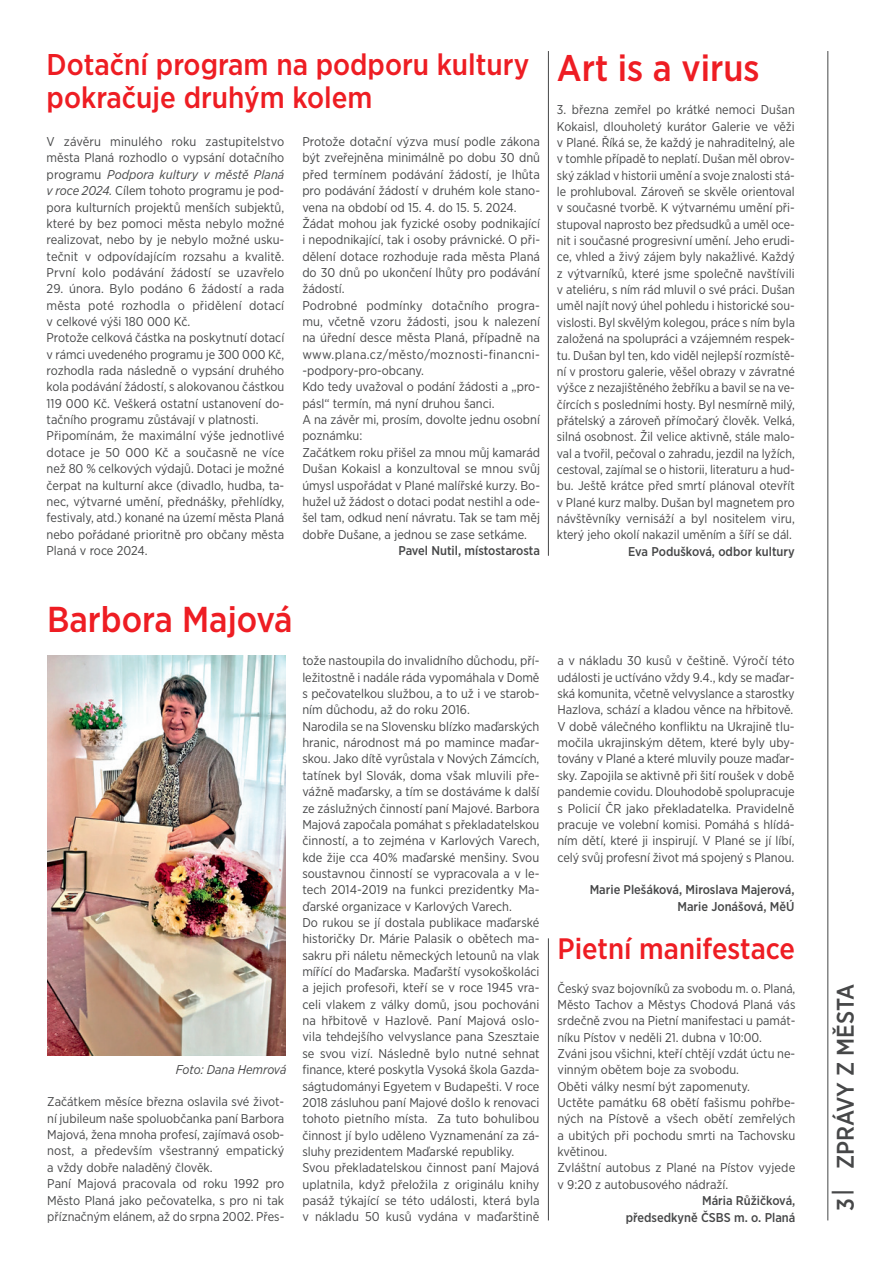
<style>
.page{position:relative;width:893px;height:1263px;background:#fff}
.page>*{position:absolute;margin:0;border:0;box-sizing:border-box;transform-origin:0 0}
.NADPIS_ČLÁNKU{font:500 37.05px "Gotham Narrow";color:#ee1d23}
.NADPIS_ČLÁNKU-2{font:500 36px "Gotham Narrow";color:#ee1d23}
.NADPIS_ČLÁNKU-3{font:500 30px/33px "Gotham Narrow";color:#ee1d23}
.NADPIS_ČLÁNKU-4{font:500 29.55px "Gotham Narrow";color:#ee1d23}
.t1{font:500 24px "Gotham Narrow";color:#464748}
.ČLÁNEK{font:12.75px/16.4px "Gotham Narrow";color:#464748;text-align:justify}
.ČLÁNEK-2{font:500 12.75px/16.4px "Gotham Narrow";color:#464748;text-align:right}
.Popisky_pod_foto{font:italic 12.75px "Gotham Narrow";color:#464748}
.s1{font-style:italic}
</style>
<div class="page">
<hr style="left:827px;top:51px;width:1px;height:1169px;background:#464748">
<hr style="left:548px;top:938px;width:1px;height:282px;background:#464748">
<img style="left:47px;top:655px;width:238px;height:400px">
<hr style="left:548px;top:51px;width:1px;height:505px;background:#464748">
<p class="NADPIS_ČLÁNKU-3" style="left:47px;top:48px;width:484px">Dotační program na podporu kultury pokračuje druhým kolem</p>
<p class="NADPIS_ČLÁNKU" style="left:557px;top:44px;width:204px">Art is a virus</p>
<p class="ČLÁNEK" style="left:557px;top:101px;width:239px">3. března zemřel po krátké nemoci Dušan Kokaisl, dlouholetý kurátor Galerie ve věži v Plané. Říká se, že každý je nahraditelný, ale v tomhle případě to neplatí. Dušan měl obrov&shy;ský základ v historii umění a svoje znalosti stá&shy;le prohluboval. Zároveň se skvěle orientoval v současné tvorbě. K výtvarnému umění při&shy;stupoval naprosto bez předsudků a uměl oce&shy;nit i současné progresivní umění. Jeho erudi&shy;ce, vhled a živý zájem byly nakažlivé. Každý z výtvarníků, které jsme společně navštívili v ateliéru, s ním rád mluvil o své práci. Dušan uměl najít nový úhel pohledu i historické sou&shy;vislosti. Byl skvělým kolegou, práce s ním byla založená na spolupráci a vzájemném respek&shy;tu. Dušan byl ten, kdo viděl nejlepší rozmístě&shy;ní v prostoru galerie, věšel obrazy v závratné výšce z nezajištěného žebříku a bavil se na ve&shy;čírcích s posledními hosty. Byl nesmírně milý, přátelský a zároveň přímočarý člověk. Velká, silná osobnost. Žil velice aktivně, stále malo&shy;val a tvořil, pečoval o zahradu, jezdil na lyžích, cestoval, zajímal se o historii, literaturu a hud&shy;bu. Ještě krátce před smrtí plánoval otevřít v Plané kurz malby. Dušan byl magnetem pro návštěvníky vernisáží a byl nositelem viru, který jeho okolí nakazil uměním a šíří se dál.</p>
<p class="ČLÁNEK-2" style="left:628px;top:543px;width:168px">Eva Podušková, odbor kultury</p>
<p class="ČLÁNEK" style="left:47px;top:133px;width:239px">V závěru minulého roku zastupitelstvo města Planá rozhodlo o vypsání dotačního programu <span class="s1">Podpora kultury v městě Planá v roce 2024.</span> Cílem tohoto programu je pod&shy;pora kulturních projektů menších subjektů, které by bez pomoci města nebylo možné realizovat, nebo by je nebylo možné usku&shy;tečnit v odpovídajícím rozsahu a kvalitě.<br>První kolo podávání žádostí se uzavřelo</p>
<p class="ČLÁNEK" style="left:47px;top:280px;width:239px">29. února. Bylo podáno 6 žádostí a rada města poté rozhodla o přidělení dotací v celkové výši 180 000 Kč.</p>
<p class="ČLÁNEK" style="left:47px;top:329px;width:239px">Protože celková částka na poskytnutí dotací v rámci uvedeného programu je 300 000 Kč, rozhodla rada následně o vypsání druhého kola podávání žádostí, s alokovanou částkou 119 000 Kč. Veškerá ostatní ustanovení do&shy;tačního programu zůstávají v platnosti.</p>
<p class="ČLÁNEK" style="left:47px;top:428px;width:239px">Připomínám, že maximální výše jednotlivé dotace je 50 000 Kč a současně ne více než 80 % celkových výdajů. Dotaci je možné čerpat na kulturní akce (divadlo, hudba, ta&shy;nec, výtvarné umění, přednášky, přehlídky, festivaly, atd.) konané na území města Planá nebo pořádané prioritně pro občany města Planá v roce 2024.</p>
<p class="ČLÁNEK" style="left:302px;top:133px;width:239px">Protože dotační výzva musí podle zákona být zveřejněna minimálně po dobu 30 dnů před termínem podávání žádostí, je lhůta pro podávání žádostí v druhém kole stano&shy;vena na období od 15. 4. do 15. 5. 2024.</p>
<p class="ČLÁNEK" style="left:302px;top:215px;width:239px">Žádat mohou jak fyzické osoby podnikající i nepodnikající, tak i osoby právnické. O při&shy;dělení dotace rozhoduje rada města Planá do 30 dnů po ukončení lhůty pro podávání žádostí.</p>
<p class="ČLÁNEK" style="left:302px;top:297px;width:239px">Podrobné podmínky dotačního progra&shy;mu, včetně vzoru žádosti, jsou k nalezení na úřední desce města Planá, případně na www.plana.cz/město/moznosti-financni--podpory-pro-obcany.</p>
<p class="ČLÁNEK" style="left:302px;top:378px;width:239px">Kdo tedy uvažoval o podání žádosti a „pro&shy;pásl“ termín, má nyní druhou šanci.</p>
<p class="ČLÁNEK" style="left:302px;top:411px;width:239px">A na závěr mi, prosím, dovolte jednu osobní poznámku:</p>
<p class="ČLÁNEK" style="left:302px;top:444px;width:239px">Začátkem roku přišel za mnou můj kamarád Dušan Kokaisl a konzultoval se mnou svůj úmysl uspořádat v Plané malířské kurzy. Bo&shy;hužel už žádost o dotaci podat nestihl a ode&shy;šel tam, odkud není návratu. Tak se tam měj dobře Dušane, a jednou se zase setkáme.</p>
<p class="ČLÁNEK-2" style="left:398px;top:542px;width:143px">Pavel Nutil, místostarosta</p>
<p class="NADPIS_ČLÁNKU-2" style="left:47px;top:596px;width:247px">Barbora Majová</p>
<p class="Popisky_pod_foto" style="left:176px;top:1061px;width:112px">Foto: Dana Hemrová</p>
<p class="ČLÁNEK" style="left:47px;top:1093px;width:239px">Začátkem měsíce března oslavila své život&shy;ní jubileum naše spoluobčanka paní Barbora Majová, žena mnoha profesí, zajímavá osob&shy;nost, a především všestranný empatický a vždy dobře naladěný člověk.</p>
<p class="ČLÁNEK" style="left:47px;top:1175px;width:239px">Paní Majová pracovala od roku 1992 pro Město Planá jako pečovatelka, s pro ni tak příznačným elánem, až do srpna 2002. Přes-</p>
<p class="ČLÁNEK" style="left:302px;top:652px;width:239px">tože nastoupila do invalidního důchodu, pří&shy;ležitostně i nadále ráda vypomáhala v Domě s pečovatelkou službou, a to už i ve starob&shy;ním důchodu, až do roku 2016.</p>
<p class="ČLÁNEK" style="left:302px;top:718px;width:239px">Narodila se na Slovensku blízko maďarských hranic, národnost má po mamince maďar&shy;skou. Jako dítě vyrůstala v Nových Zámcích, tatínek byl Slovák, doma však mluvili pře&shy;vážně maďarsky, a tím se dostáváme k další ze záslužných činností paní Majové. Barbora Majová započala pomáhat s překladatelskou činností, a to zejména v Karlových Varech, kde žije cca 40% maďarské menšiny. Svou soustavnou činností se vypracovala a v le&shy;tech 2014-2019 na funkci prezidentky Ma&shy;ďarské organizace v Karlových Varech.</p>
<p class="ČLÁNEK" style="left:302px;top:914px;width:239px">Do rukou se jí dostala publikace maďarské historičky Dr. Márie Palasik o obětech ma&shy;sakru při náletu německých letounů na vlak mířící do Maďarska. Maďarští vysokoškoláci a jejich profesoři, kteří se v roce 1945 vra&shy;celi vlakem z války domů, jsou pochováni na hřbitově v Hazlově. Paní Majová oslo&shy;vila tehdejšího velvyslance pana Szesztaie se svou vizí. Následně bylo nutné sehnat finance, které poskytla Vysoká škola Gazda&shy;ságtudományi Egyetem v Budapešti. V roce 2018 zásluhou paní Majové došlo k renovaci tohoto pietního místa. Za tuto bohulibou činnost jí bylo uděleno Vyznamenání za zá&shy;sluhy prezidentem Maďarské republiky.</p>
<p class="ČLÁNEK" style="left:302px;top:1159px;width:239px">Svou překladatelskou činnost paní Majová uplatnila, když přeložila z originálu knihy pasáž týkající se této události, která byla v nákladu 50 kusů vydána v maďarštině</p>
<p class="ČLÁNEK" style="left:557px;top:652px;width:239px">a v nákladu 30 kusů v češtině. Výročí této události je uctíváno vždy 9.4., kdy se maďar&shy;ská komunita, včetně velvyslance a starostky Hazlova, schází a kladou věnce na hřbitově.</p>
<p class="ČLÁNEK" style="left:557px;top:718px;width:239px">V době válečného konfliktu na Ukrajině tlu&shy;močila ukrajinským dětem, které byly uby&shy;továny v Plané a které mluvily pouze maďar&shy;sky. Zapojila se aktivně při šití roušek v době pandemie covidu. Dlouhodobě spolupracuje s Policií ČR jako překladatelka. Pravidelně pracuje ve volební komisi. Pomáhá s hlídá&shy;ním dětí, které ji inspirují. V Plané se jí líbí, celý svůj profesní život má spojený s Planou.</p>
<p class="ČLÁNEK-2" style="left:590px;top:881px;width:206px">Marie Plešáková, Miroslava Majerová,<br>Marie Jonášová, MěÚ</p>
<p class="NADPIS_ČLÁNKU-4" style="left:557px;top:930px;width:239px">Pietní manifestace</p>
<p class="ČLÁNEK" style="left:557px;top:980px;width:239px">Český svaz bojovníků za svobodu m. o. Planá, Město Tachov a Městys Chodová Planá vás srdečně zvou na Pietní manifestaci u památ&shy;níku Pístov v neděli 21. dubna v 10:00.</p>
<p class="ČLÁNEK" style="left:557px;top:1045px;width:239px">Zváni jsou všichni, kteří chtějí vzdát úctu ne&shy;vinným obětem boje za svobodu.</p>
<p class="ČLÁNEK" style="left:557px;top:1078px;width:194px">Oběti války nesmí být zapomenuty.</p>
<p class="ČLÁNEK" style="left:557px;top:1094px;width:239px">Uctěte památku 68 obětí fašismu pohřbe&shy;ných na Pístově a všech obětí zemřelých a ubitých při pochodu smrti na Tachovsku květinou.</p>
<p class="ČLÁNEK" style="left:557px;top:1159px;width:239px">Zvláštní autobus z Plané na Pístov vyjede v 9:20 z autobusového nádraží.</p>
<p class="ČLÁNEK-2" style="left:702px;top:1192px;width:95px">Mária Růžičková,</p>
<p class="ČLÁNEK-2" style="left:626px;top:1209px;width:171px">předsedkyně ČSBS m. o. Planá</p>
<p class="t1" style="left:830px;top:1169px;width:187px;rotate:-90deg">ZPRÁVY Z MĚSTA</p>
<h3 class="t1" style="left:829px;top:1211px;width:24px;rotate:-90deg">3|</h3>
</div>
